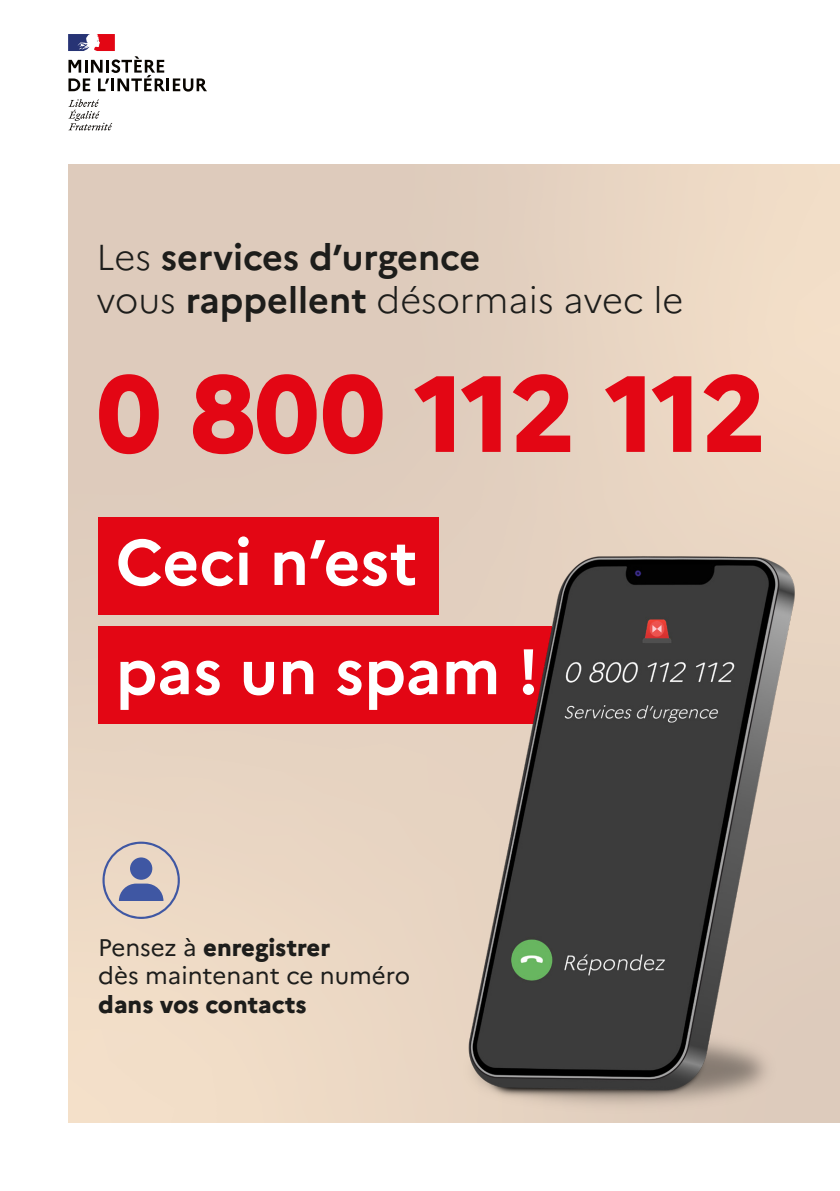
<style>
.page{position:relative;width:840px;height:1191px;background:#fff}
.page>*{position:absolute;margin:0;border:0;box-sizing:border-box;transform-origin:0 0}
.t1{font:800 108px "Marianne";letter-spacing:-.005em;color:#e30614}
.t2{font:700 64px "Marianne";color:#fff}
.t3{font:300 36px "Marianne";color:#1d1d1b}
.t4{font:700 36px "Marianne";color:#1d1d1b}
.t5{font:800 24px "Marianne";color:#1d1d1b}
.t6{font:24px "Marianne";color:#1d1d1b}
.s1{font-weight:300}
.s2{font-weight:700}
.s3{font-weight:400}
</style>
<div class="page">
<div style="left:68px;top:164px;width:771px;height:959px;background:#e6d3c1"></div>
<div style="left:98px;top:517px;width:340px;height:97px;background:#e30614"></div>
<div style="left:98px;top:626px;width:453px;height:97px;background:#e30614"></div>
<svg style="left:102px;top:841px;width:78px;height:78px"></svg>
<svg style="left:68px;top:99px;width:44px;height:31px"></svg>
<svg style="left:68px;top:34px;width:139px;height:58px"></svg>
<img style="left:418px;top:517px;width:377px;height:591px">
<p class="t4" style="left:96px;top:235px;width:385px"><span class="s1">Les</span> services d’urgence</p>
<p class="t3" style="left:96px;top:278px;width:588px">vous <span class="s2">rappellent</span> désormais avec le</p>
<p class="t1" style="left:96px;top:348px;width:671px">0 800 112 112</p>
<p class="t2" style="left:115px;top:523px;width:303px">Ceci n’est</p>
<p class="t2" style="left:115px;top:632px;width:424px">pas un spam !</p>
<p class="t5" style="left:98px;top:932px;width:233px"><span class="s3">Pensez à</span> enregistrer</p>
<p class="t6" style="left:98px;top:961px;width:313px">dès maintenant ce numéro</p>
<p class="t5" style="left:98px;top:990px;width:210px">dans vos contacts</p>
</div>
